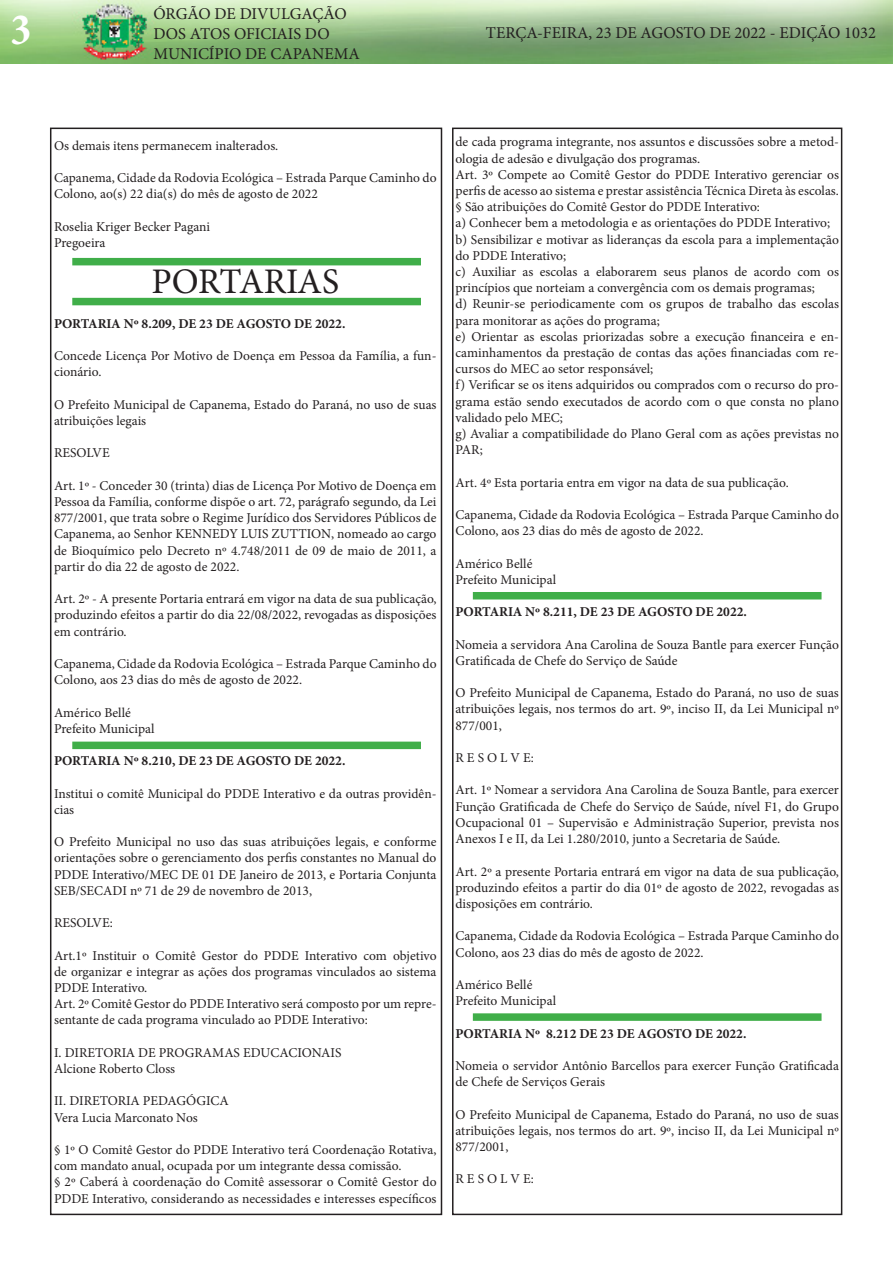
<style>
.page{position:relative;width:893px;height:1263px;background:#fff}
.page>*{position:absolute;margin:0;border:0;box-sizing:border-box;transform-origin:0 0}
.t1{font:700 condensed 45px "Minion Pro";color:#fff}
.t2{font:36px "Minion Pro";letter-spacing:-.005em;color:#231f20}
.t3{font:16.5px/19.8px "Minion Pro";color:#231f20}
.t4{font:13.5px/16.2px "Minion Pro";color:#231f20}
.t5{font:700 13.5px "Minion Pro";color:#231f20}
</style>
<div class="page">
<div style="left:50px;top:128px;width:392px;height:1087px;border:2px solid #231f20"></div>
<img style="left:0;top:0;width:893px;height:64px">
<div style="left:452px;top:128px;width:390px;height:1087px;border:2px solid #231f20"></div>
<div style="left:473px;top:592px;width:348px;height:7px;background:#40ae49"></div>
<div style="left:72px;top:258px;width:349px;height:7px;background:#40ae49"></div>
<div style="left:72px;top:298px;width:349px;height:7px;background:#40ae49"></div>
<div style="left:72px;top:742px;width:349px;height:7px;background:#40ae49"></div>
<div style="left:473px;top:1013px;width:348px;height:8px;background:#40ae49"></div>
<h1 class="t1" style="left:11px;top:-1px;width:22px">3</h1>
<p class="t3" style="left:153px;top:4px;width:208px">ÓRGÃO DE DIVULGAÇÃO<br>DOS ATOS OFICIAIS DO<br>MUNICÍPIO DE CAPANEMA</p>
<p class="t3" style="left:486px;top:23px;width:392px">TERÇA-FEIRA, 23 DE AGOSTO DE 2022 - EDIÇÃO 1032</p>
<p class="t4" style="left:54px;top:137px;width:226px">Os demais itens permanecem inalterados.</p>
<p class="t4" style="left:54px;top:170px;width:384px">Capanema, Cidade da Rodovia Ecológica – Estrada Parque Caminho do<br>Colono, ao(s) 22 dia(s) do mês de agosto de 2022</p>
<p class="t4" style="left:54px;top:218px;width:158px">Roselia Kriger Becker Pagani</p>
<p class="t4" style="left:54px;top:234px;width:53px">Pregoeira</p>
<p class="t2" style="left:151px;top:257px;width:189px">PORTARIAS</p>
<p class="t5" style="left:54px;top:314px;width:293px">PORTARIA Nº 8.209, DE 23 DE AGOSTO DE 2022.</p>
<p class="t4" style="left:54px;top:348px;width:384px">Concede Licença Por Motivo de Doença em Pessoa da Família, a fun&shy;cionário.</p>
<p class="t4" style="left:54px;top:396px;width:384px">O Prefeito Municipal de Capanema, Estado do Paraná, no uso de suas atribuições legais</p>
<p class="t4" style="left:54px;top:445px;width:57px">RESOLVE</p>
<p class="t4" style="left:54px;top:477px;width:384px;text-align:justify">Art. 1º - Conceder 30 (trinta) dias de Licença Por Motivo de Doença em Pessoa da Família, conforme dispõe o art. 72, parágrafo segundo, da Lei 877/2001, que trata sobre o Regime Jurídico dos Servidores Públicos de Capanema, ao Senhor KENNEDY LUIS ZUTTION, nomeado ao cargo de Bioquímico pelo Decreto nº 4.748/2011 de 09 de maio de 2011, a partir do dia 22 de agosto de 2022.</p>
<p class="t4" style="left:54px;top:591px;width:384px;text-align:justify">Art. 2º - A presente Portaria entrará em vigor na data de sua publicação, produzindo efeitos a partir do dia 22/08/2022, revogadas as disposições em contrário.</p>
<p class="t4" style="left:54px;top:656px;width:384px">Capanema, Cidade da Rodovia Ecológica – Estrada Parque Caminho do<br>Colono, aos 23 dias do mês de agosto de 2022.</p>
<p class="t4" style="left:54px;top:704px;width:78px">Américo Bellé</p>
<p class="t4" style="left:54px;top:720px;width:102px">Prefeito Municipal</p>
<p class="t5" style="left:54px;top:751px;width:293px">PORTARIA Nº 8.210, DE 23 DE AGOSTO DE 2022.</p>
<p class="t4" style="left:54px;top:785px;width:384px">Institui o comitê Municipal do PDDE Interativo e da outras providên&shy;cias</p>
<p class="t4" style="left:54px;top:834px;width:384px;text-align:justify">O Prefeito Municipal no uso das suas atribuições legais, e conforme orientações sobre o gerenciamento dos perfis constantes no Manual do PDDE Interativo/MEC DE 01 DE Janeiro de 2013, e Portaria Conjunta SEB/SECADI nº 71 de 29 de novembro de 2013,</p>
<p class="t4" style="left:54px;top:915px;width:60px">RESOLVE:</p>
<p class="t4" style="left:54px;top:947px;width:384px;text-align:justify">Art.1º Instituir o Comitê Gestor do PDDE Interativo com objetivo de organizar e integrar as ações dos programas vinculados ao sistema PDDE Interativo.</p>
<p class="t4" style="left:54px;top:996px;width:384px">Art. 2º Comitê Gestor do PDDE Interativo será composto por um repre&shy;sentante de cada programa vinculado ao PDDE Interativo:</p>
<p class="t4" style="left:54px;top:1044px;width:289px">I. DIRETORIA DE PROGRAMAS EDUCACIONAIS</p>
<p class="t4" style="left:54px;top:1061px;width:123px">Alcione Roberto Closs</p>
<p class="t4" style="left:54px;top:1093px;width:176px">II. DIRETORIA PEDAGÓGICA</p>
<p class="t4" style="left:54px;top:1109px;width:145px">Vera Lucia Marconato Nos</p>
<p class="t4" style="left:54px;top:1142px;width:384px">§ 1º O Comitê Gestor do PDDE Interativo terá Coordenação Rotativa, com mandato anual, ocupada por um integrante dessa comissão.</p>
<p class="t4" style="left:54px;top:1174px;width:384px">§ 2º Caberá à coordenação do Comitê assessorar o Comitê Gestor do<br>PDDE Interativo, considerando as necessidades e interesses específicos</p>
<p class="t4" style="left:455px;top:134px;width:385px">de cada programa integrante, nos assuntos e discussões sobre a metod&shy;ologia de adesão e divulgação dos programas.</p>
<p class="t4" style="left:455px;top:166px;width:385px">Art. 3º Compete ao Comitê Gestor do PDDE Interativo gerenciar os perfis de acesso ao sistema e prestar assistência Técnica Direta às escolas.</p>
<p class="t4" style="left:455px;top:199px;width:306px">§ São atribuições do Comitê Gestor do PDDE Interativo:</p>
<p class="t4" style="left:455px;top:215px;width:376px">a) Conhecer bem a metodologia e as orientações do PDDE Interativo;</p>
<p class="t4" style="left:455px;top:231px;width:385px">b) Sensibilizar e motivar as lideranças da escola para a implementação do PDDE Interativo;</p>
<p class="t4" style="left:455px;top:264px;width:385px">c) Auxiliar as escolas a elaborarem seus planos de acordo com os princípios que norteiam a convergência com os demais programas;</p>
<p class="t4" style="left:455px;top:296px;width:385px">d) Reunir-se periodicamente com os grupos de trabalho das escolas para monitorar as ações do programa;</p>
<p class="t4" style="left:455px;top:328px;width:385px;text-align:justify">e) Orientar as escolas priorizadas sobre a execução financeira e en&shy;caminhamentos da prestação de contas das ações financiadas com re&shy;cursos do MEC ao setor responsável;</p>
<p class="t4" style="left:455px;top:377px;width:385px;text-align:justify">f) Verificar se os itens adquiridos ou comprados com o recurso do pro&shy;grama estão sendo executados de acordo com o que consta no plano validado pelo MEC;</p>
<p class="t4" style="left:455px;top:426px;width:385px">g) Avaliar a compatibilidade do Plano Geral com as ações previstas no<br>PAR;</p>
<p class="t4" style="left:455px;top:474px;width:335px">Art. 4º Esta portaria entra em vigor na data de sua publicação.</p>
<p class="t4" style="left:455px;top:507px;width:385px">Capanema, Cidade da Rodovia Ecológica – Estrada Parque Caminho do<br>Colono, aos 23 dias do mês de agosto de 2022.</p>
<p class="t4" style="left:455px;top:555px;width:78px">Américo Bellé</p>
<p class="t4" style="left:455px;top:571px;width:102px">Prefeito Municipal</p>
<p class="t5" style="left:455px;top:602px;width:293px">PORTARIA Nº 8.211, DE 23 DE AGOSTO DE 2022.</p>
<p class="t4" style="left:455px;top:636px;width:385px">Nomeia a servidora Ana Carolina de Souza Bantle para exercer Função<br>Gratificada de Chefe do Serviço de Saúde</p>
<p class="t4" style="left:455px;top:685px;width:385px;text-align:justify">O Prefeito Municipal de Capanema, Estado do Paraná, no uso de suas atribuições legais, nos termos do art. 9º, inciso II, da Lei Municipal nº 877/001,</p>
<p class="t4" style="left:455px;top:750px;width:80px">R E S O L V E:</p>
<p class="t4" style="left:455px;top:782px;width:385px;text-align:justify">Art. 1º Nomear a servidora Ana Carolina de Souza Bantle, para exercer Função Gratificada de Chefe do Serviço de Saúde, nível F1, do Grupo Ocupacional 01 – Supervisão e Administração Superior, prevista nos Anexos I e II, da Lei 1.280/2010, junto a Secretaria de Saúde.</p>
<p class="t4" style="left:455px;top:863px;width:385px;text-align:justify">Art. 2º a presente Portaria entrará em vigor na data de sua publicação, produzindo efeitos a partir do dia 01º de agosto de 2022, revogadas as disposições em contrário.</p>
<p class="t4" style="left:455px;top:928px;width:385px">Capanema, Cidade da Rodovia Ecológica – Estrada Parque Caminho do<br>Colono, aos 23 dias do mês de agosto de 2022.</p>
<p class="t4" style="left:455px;top:976px;width:78px">Américo Bellé</p>
<p class="t4" style="left:455px;top:993px;width:102px">Prefeito Municipal</p>
<p class="t5" style="left:455px;top:1024px;width:292px">PORTARIA Nº 8.212 DE 23 DE AGOSTO DE 2022.</p>
<p class="t4" style="left:455px;top:1057px;width:385px">Nomeia o servidor Antônio Barcellos para exercer Função Gratificada de Chefe de Serviços Gerais</p>
<p class="t4" style="left:455px;top:1106px;width:385px;text-align:justify">O Prefeito Municipal de Capanema, Estado do Paraná, no uso de suas atribuições legais, nos termos do art. 9º, inciso II, da Lei Municipal nº 877/2001,</p>
<p class="t4" style="left:455px;top:1171px;width:80px">R E S O L V E:</p>
</div>
